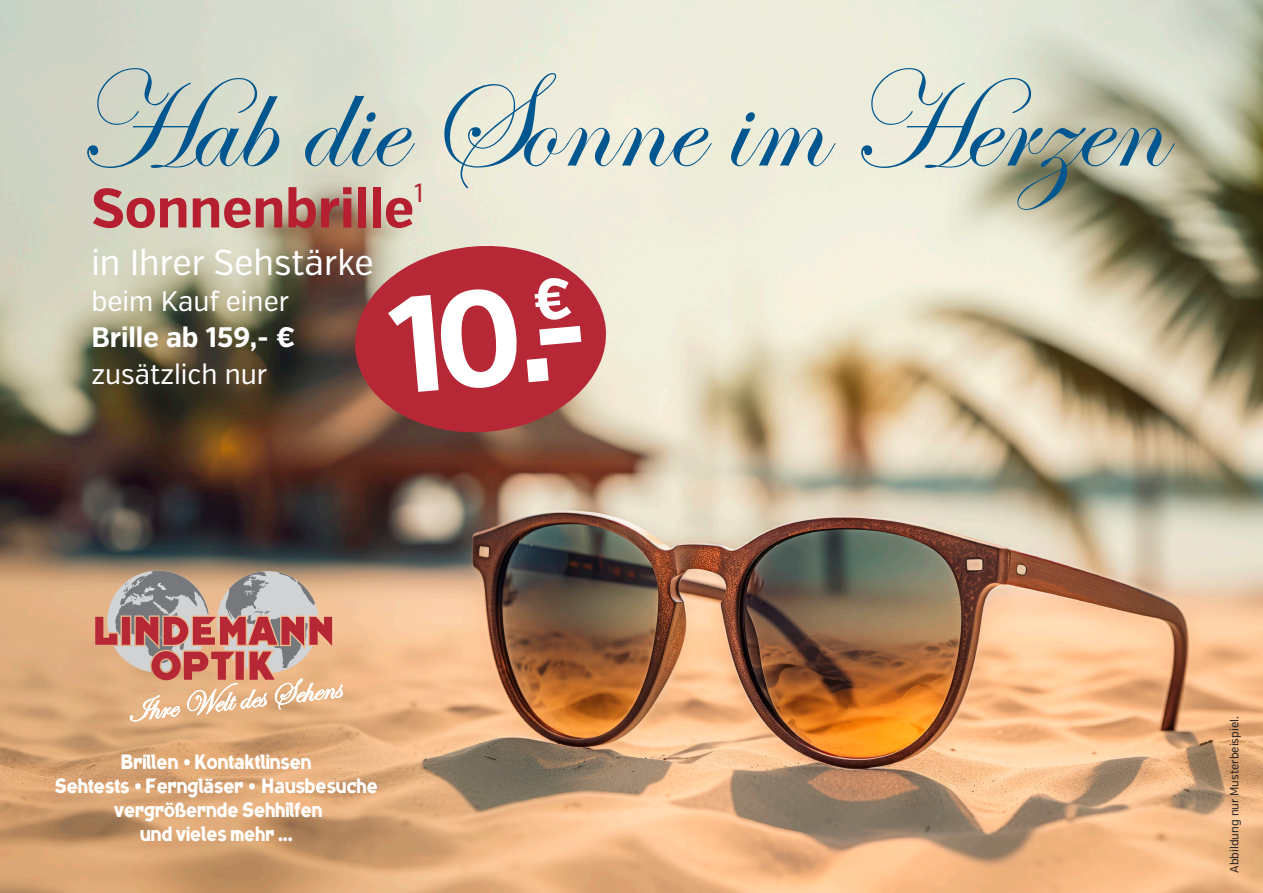
<style>
.page{position:relative;width:1263px;height:893px;background:#fff}
.page>*{position:absolute;margin:0;border:0;box-sizing:border-box;transform-origin:0 0}
.t1{font:139.5px "Edwardian Script ITC";color:#00568e}
.t2{font:700 55.35px "Verb Cond";color:#b51f30}
.t3{font:36px "Verb Cond";color:#fff}
.t4{font:28.2px "Verb Cond";color:#fff}
.t5{font:700 28.2px "Verb Cond";color:#fff}
.t6{font:26.25px "Verb Cond";color:#b51f30}
.t7{font:19.05px/24px "Kaczmarek Fett";letter-spacing:.01em;color:#fff;text-align:center;scale:.9 1}
.t8{font:11.7px "Verb Cond";color:#231f20}
.s1{font-family:"Arial";font-weight:900}
</style>
<div class="page">
<img style="left:0;top:0;width:1263px;height:893px">
<svg style="left:95px;top:571px;width:248px;height:158px;background:#cd9c87"></svg>
<svg style="left:351px;top:241px;width:259px;height:197px;fill:#b72837"></svg>
<h1 class="t1" style="left:77px;top:46px;width:1090px">Hab die Sonne im Herzen</h1>
<h2 class="t2" style="left:91px;top:175px;width:324px">Sonnenbrille</h2>
<h3 class="t6" style="left:414px;top:177px;width:11px">1</h3>
<h3 class="t3" style="left:91px;top:241px;width:284px">in Ihrer Sehstärke</h3>
<h3 class="t4" style="left:91px;top:284px;width:199px">beim Kauf einer</h3>
<h3 class="t5" style="left:91px;top:320px;width:205px">Brille ab 159,- €</h3>
<h3 class="t4" style="left:91px;top:357px;width:177px">zusätzlich nur</h3>
<p class="t7" style="left:56px;top:750px;width:360px">Brillen <span class="s1">•</span> Kontaktlinsen<br>Sehtests <span class="s1">•</span> Ferngläser <span class="s1">•</span> Hausbesuche vergrößernde Sehhilfen<br>und vieles mehr ...</p>
<p class="t8" style="left:1227px;top:873px;width:158px;rotate:-90deg">Abbildung nur Musterbeispiel.</p>
</div>
